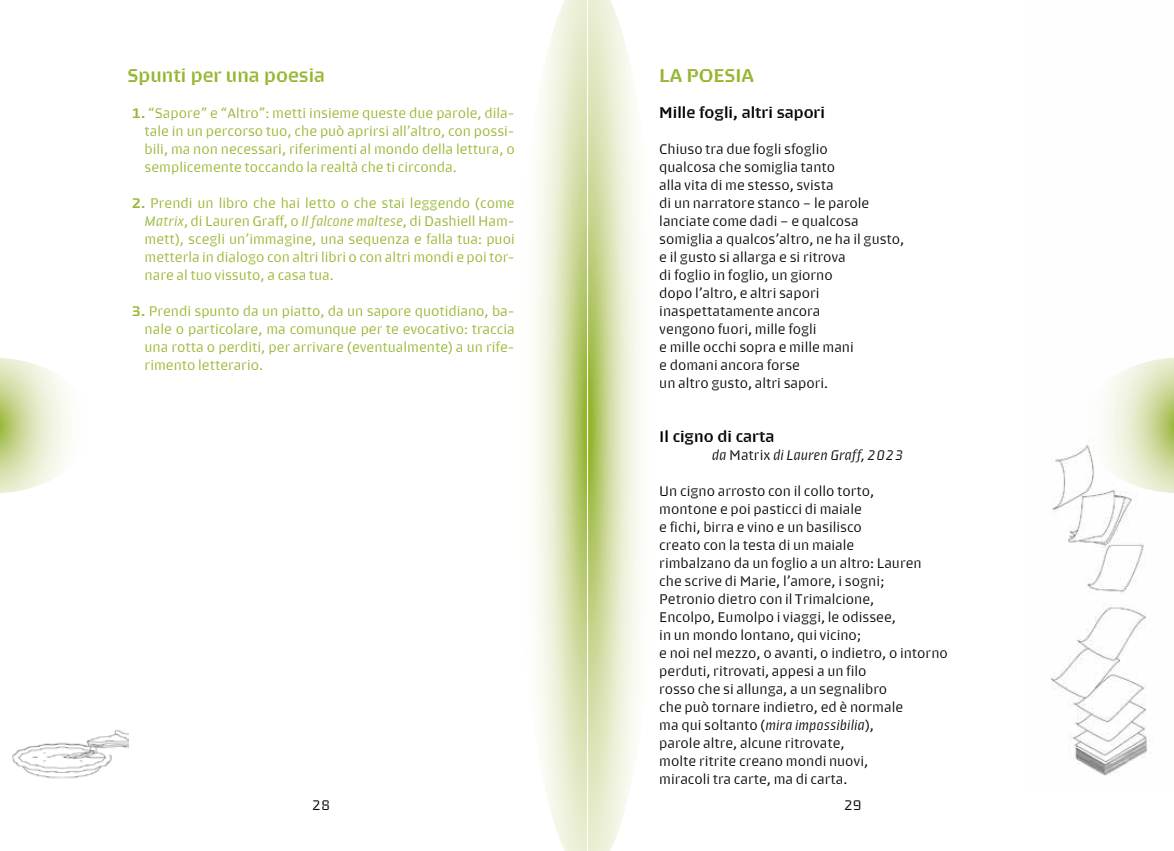
<style>
.page{position:relative;width:1174px;height:851px;background:#fff}
.page>*{position:absolute;margin:0;border:0;box-sizing:border-box;transform-origin:0 0}
.t1{font:700 18px "Brevier";color:#95b52f}
.t2{font:700 15px "Brevier";color:#000}
.t3{font:13.5px/18px "Brevier";color:#000}
.t4{font:13.5px/18px "Brevier";color:#95b52f;text-align:justify}
.t5{font:italic 13.5px "Brevier";color:#000}
.s1{font-weight:700}
.s2{font-style:italic}
.s3{font-style:normal}
</style>
<div class="page">
<img style="left:1051px;top:450px;width:97px;height:326px">
<img style="left:12px;top:729px;width:116px;height:50px">
<svg style="left:1082px;top:358px;width:92px;height:135px"></svg>
<svg style="left:0;top:358px;width:69px;height:135px"></svg>
<svg style="left:535px;top:0;width:52px;height:850px"></svg>
<svg style="left:588px;top:0;width:53px;height:850px"></svg>
<h1 class="t1" style="left:128px;top:61px;width:199px">Spunti per una poesia</h1>
<p class="t4" style="left:145px;top:103px;width:371px;text-indent:-13px"><span class="s1">1.</span> “Sapore” e “Altro”: metti insieme queste due parole, dila&shy;tale in un percorso tuo, che può aprirsi all’altro, con possi&shy;bili, ma non necessari, riferimenti al mondo della lettura, o semplicemente toccando la realtà che ti circonda.</p>
<p class="t4" style="left:145px;top:193px;width:371px;text-indent:-13px"><span class="s1">2.</span> Prendi un libro che hai letto o che stai leggendo (come <span class="s2">Matrix</span>, di Lauren Graff, o <span class="s2">Il falcone maltese</span>, di Dashiell Ham&shy;mett), scegli un’immagine, una sequenza e falla tua: puoi metterla in dialogo con altri libri o con altri mondi e poi tor&shy;nare al tuo vissuto, a casa tua.</p>
<p class="t4" style="left:145px;top:301px;width:371px;text-indent:-13px"><span class="s1">3.</span> Prendi spunto da un piatto, da un sapore quotidiano, ba&shy;nale o particolare, ma comunque per te evocativo: traccia una rotta o perditi, per arrivare (eventualmente) a un rife&shy;rimento letterario.</p>
<h1 class="t1" style="left:659px;top:61px;width:96px">LA POESIA</h1>
<p class="t2" style="left:659px;top:101px;width:167px">Mille fogli, altri sapori</p>
<p class="t3" style="left:659px;top:139px;width:246px">Chiuso tra due fogli sfoglio<br>qualcosa che somiglia tanto<br>alla vita di me stesso, svista<br>di un narratore stanco – le parole lanciate come dadi – e qualcosa somiglia a qualcos’altro, ne ha il gusto, e il gusto si allarga e si ritrova<br>di foglio in foglio, un giorno<br>dopo l’altro, e altri sapori inaspettatamente ancora<br>vengono fuori, mille fogli<br>e mille occhi sopra e mille mani<br>e domani ancora forse<br>un altro gusto, altri sapori.</p>
<p class="t2" style="left:659px;top:425px;width:117px">Il cigno di carta</p>
<p class="t5" style="left:712px;top:446px;width:193px">da <span class="s3">Matrix</span> di Lauren Graff, 2023</p>
<p class="t3" style="left:659px;top:481px;width:290px">Un cigno arrosto con il collo torto,<br>montone e poi pasticci di maiale<br>e fichi, birra e vino e un basilisco<br>creato con la testa di un maiale<br>rimbalzano da un foglio a un altro: Lauren<br>che scrive di Marie, l’amore, i sogni;<br>Petronio dietro con il Trimalcione,<br>Encolpo, Eumolpo i viaggi, le odissee,<br>in un mondo lontano, qui vicino;<br>e noi nel mezzo, o avanti, o indietro, o intorno perduti, ritrovati, appesi a un filo<br>rosso che si allunga, a un segnalibro<br>che può tornare indietro, ed è normale<br>ma qui soltanto (<span class="s2">mira impossibilia</span>),<br>parole altre, alcune ritrovate,<br>molte ritrite creano mondi nuovi,<br>miracoli tra carte, ma di carta.</p>
<p class="t3" style="left:312px;top:795px;width:20px">28</p>
<p class="t3" style="left:843px;top:795px;width:20px">29</p>
</div>
